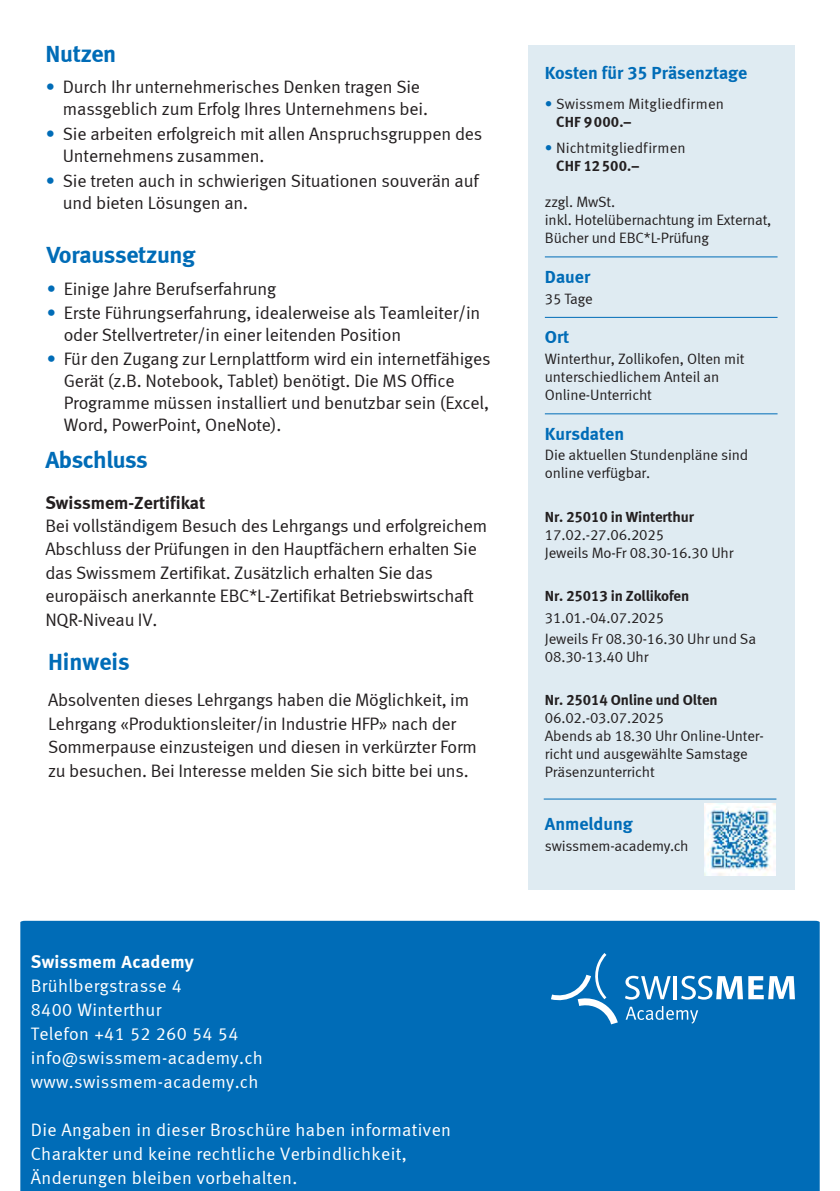
<style>
.page{position:relative;width:840px;height:1191px;background:#fff}
.page>*{position:absolute;margin:0;border:0;box-sizing:border-box;transform-origin:0 0}
.t1{font:24px "Meta Bold LF";letter-spacing:-.015em;color:#006cb7}
.t2{font:18px/23.4px "Meta Normal LF";letter-spacing:-.01em;color:#231f20}
.t3{font:18px/24px "Meta Normal LF";letter-spacing:.02em;color:#fff}
.t4{font:18px "Meta Bold LF";color:#006cb7}
.t5{font:18px "Meta Bold LF";color:#231f20}
.t6{font:18px "Meta Bold LF";letter-spacing:.02em;color:#fff}
.t7{font:15px/18px "Meta Normal LF";letter-spacing:-.01em;color:#231f20}
.t8{font:15px "Meta Bold LF";letter-spacing:-.01em;color:#231f20}
.s1{color:#006cb7}
</style>
<div class="page">
<div style="left:527px;top:45px;width:267px;height:845px;background:#dfebf2"></div>
<hr style="left:544px;top:256px;width:233px;height:1px;background:#006cb7">
<hr style="left:544px;top:317px;width:233px;height:1px;background:#006cb7">
<hr style="left:544px;top:413px;width:233px;height:1px;background:#006cb7">
<hr style="left:543px;top:798px;width:233px;height:1px;background:#006cb7">
<img style="left:704px;top:803px;width:71px;height:72px">
<div style="left:20px;top:920px;width:799px;height:271px;background:#006cb7"></div>
<svg style="left:550px;top:953px;width:67px;height:71px;background:#2481c1"></svg>
<svg style="left:624px;top:975px;width:46px;height:24px"></svg>
<hr style="left:673px;top:976px;width:3px;height:23px;background:#fff">
<svg style="left:680px;top:975px;width:114px;height:24px"></svg>
<svg style="left:625px;top:1006px;width:72px;height:17px"></svg>
<h1 class="t1" style="left:45px;top:39px;width:72px">Nutzen</h1>
<p class="t2" style="left:63px;top:76px;width:366px;line-height:22px;text-indent:-17px"><span class="s1">•</span> Durch Ihr unternehmerisches Denken tragen Sie massgeblich zum Erfolg Ihres Unternehmens bei.</p>
<p class="t2" style="left:63px;top:123px;width:421px;line-height:22px;text-indent:-17px"><span class="s1">•</span> Sie arbeiten erfolgreich mit allen Anspruchsgruppen des<br>Unternehmens zusammen.</p>
<p class="t2" style="left:63px;top:170px;width:417px;line-height:22px;text-indent:-17px"><span class="s1">•</span> Sie treten auch in schwierigen Situationen souverän auf und bieten Lösungen an.</p>
<h1 class="t1" style="left:47px;top:240px;width:150px">Voraussetzung</h1>
<p class="t2" style="left:47px;top:276px;width:231px"><span class="s1">•</span> Einige Jahre Berufserfahrung</p>
<p class="t2" style="left:64px;top:302px;width:418px;line-height:21.6px;text-indent:-17px"><span class="s1">•</span> Erste Führungserfahrung, idealerweise als Teamleiter/in oder Stellvertreter/in einer leitenden Position</p>
<p class="t2" style="left:64px;top:348px;width:428px;line-height:22px;text-indent:-17px"><span class="s1">•</span> Für den Zugang zur Lernplattform wird ein internetfähiges Gerät (z.B. Notebook, Tablet) benötigt. Die MS Office Programme müssen installiert und benutzbar sein (Excel, Word, PowerPoint, OneNote).</p>
<h1 class="t1" style="left:45px;top:446px;width:104px">Abschluss</h1>
<p class="t5" style="left:45px;top:491px;width:161px">Swissmem-Zertifikat</p>
<p class="t2" style="left:45px;top:514px;width:443px">Bei vollständigem Besuch des Lehrgangs und erfolgreichem Abschluss der Prüfungen in den Hauptfächern erhalten Sie das Swissmem Zertifikat. Zusätzlich erhalten Sie das europäisch anerkannte EBC*L-Zertifikat Betriebswirtschaft NQR-Niveau IV.</p>
<h1 class="t1" style="left:48px;top:647px;width:83px">Hinweis</h1>
<p class="t2" style="left:48px;top:688px;width:430px">Absolventen dieses Lehrgangs haben die Möglichkeit, im Lehrgang «Produktionsleiter/in Industrie HFP» nach der Sommerpause einzusteigen und diesen in verkürzter Form zu besuchen. Bei Interesse melden Sie sich bitte bei uns.</p>
<p class="t6" style="left:31px;top:950px;width:164px">Swissmem Academy</p>
<p class="t3" style="left:31px;top:973px;width:233px">Brühlbergstrasse 4<br>8400 Winterthur<br>Telefon +41 52 260 54 54 info@swissmem-academy.ch www.swissmem-academy.ch</p>
<p class="t3" style="left:31px;top:1117px;width:421px">Die Angaben in dieser Broschüre haben informativen<br>Charakter und keine rechtliche Verbindlichkeit,<br>Änderungen bleiben vorbehalten.</p>
<p class="t4" style="left:544px;top:62px;width:204px">Kosten für 35 Präsenztage</p>
<p class="t7" style="left:544px;top:94px;width:180px"><span class="s1">•</span> Swissmem Mitgliedfirmen</p>
<p class="t8" style="left:556px;top:112px;width:77px">CHF 9000.–</p>
<p class="t7" style="left:544px;top:139px;width:142px"><span class="s1">•</span> Nichtmitgliedfirmen</p>
<p class="t8" style="left:556px;top:157px;width:85px">CHF 12500.–</p>
<p class="t7" style="left:544px;top:193px;width:228px">zzgl. MwSt.<br>inkl. Hotelübernachtung im Externat,<br>Bücher und EBC*L-Prüfung</p>
<p class="t4" style="left:544px;top:266px;width:47px">Dauer</p>
<p class="t7" style="left:544px;top:289px;width:49px">35 Tage</p>
<p class="t4" style="left:544px;top:326px;width:26px">Ort</p>
<p class="t7" style="left:544px;top:349px;width:201px">Winterthur, Zollikofen, Olten mit unterschiedlichem Anteil an<br>Online-Unterricht</p>
<p class="t4" style="left:544px;top:422px;width:81px">Kursdaten</p>
<p class="t7" style="left:544px;top:446px;width:205px">Die aktuellen Stundenpläne sind online verfügbar.</p>
<p class="t8" style="left:544px;top:507px;width:150px">Nr. 25010 in Winterthur</p>
<p class="t7" style="left:544px;top:525px;width:190px">17.02.-27.06.2025<br>Jeweils Mo-Fr 08.30-16.30 Uhr</p>
<p class="t8" style="left:544px;top:587px;width:146px">Nr. 25013 in Zollikofen</p>
<p class="t7" style="left:544px;top:606px;width:213px;line-height:21.6px">31.01.-04.07.2025<br>Jeweils Fr 08.30-16.30 Uhr und Sa</p>
<p class="t7" style="left:544px;top:648px;width:105px">08.30-13.40 Uhr</p>
<p class="t8" style="left:544px;top:691px;width:174px">Nr. 25014 Online und Olten</p>
<p class="t7" style="left:544px;top:709px;width:220px">06.02.-03.07.2025<br>Abends ab 18.30 Uhr Online-Unter&shy;richt und ausgewählte Samstage<br>Präsenzunterricht</p>
<p class="t4" style="left:544px;top:812px;width:89px">Anmeldung</p>
<p class="t7" style="left:544px;top:836px;width:145px">swissmem-academy.ch</p>
</div>
